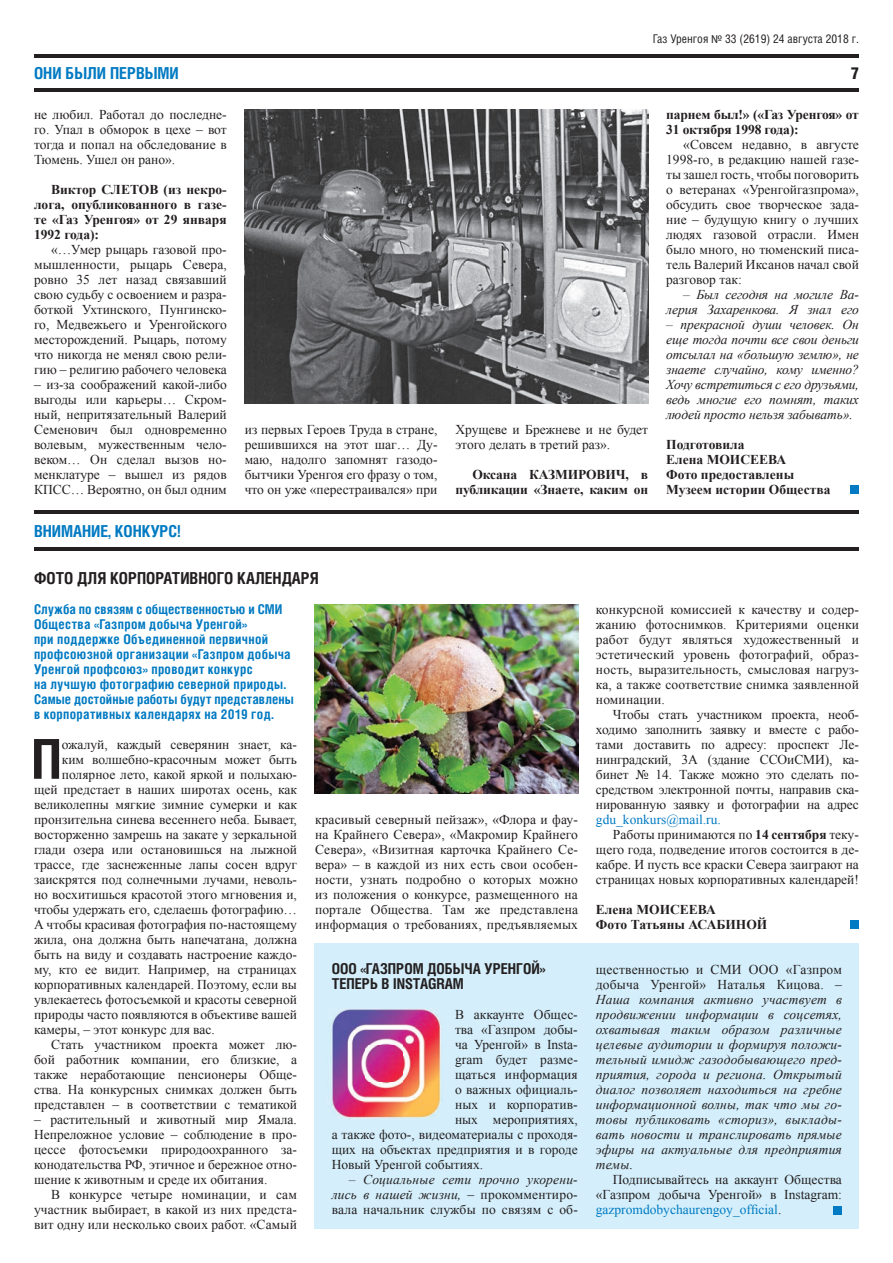
<style>
.page{position:relative;width:893px;height:1263px;background:#fff}
.page>*{position:absolute;margin:0;border:0;box-sizing:border-box;transform-origin:0 0}
.t1{font:700 55.05px "Helios Cond";color:#231f20}
.t2{font:700 16.5px "Helios Cond";color:#007ac2}
.t3{font:700 16.5px "Helios Cond";color:#231f20}
.t4{font:900 16.5px "Helios Cond";color:#231f20}
.t5{font:700 15px/15px "Helios Cond";color:#231f20}
.t6{font:13.5px/15px "Times New Roman";color:#231f20;text-align:justify}
.t7{font:italic 13.5px/15px "Times New Roman";letter-spacing:-.01em;color:#231f20;text-align:justify}
.t8{font:700 13.5px/15px "Helios Cond";letter-spacing:.025em;color:#007ac2}
.t9{font:700 13.5px/15px "Times New Roman";letter-spacing:-.01em;color:#231f20}
.t10{font:13.5px "Times New Roman";color:#007ac2}
.t11{font:12px "Helios Cond";color:#231f20}
.s1{font-family:"Myriad Pro"}
.s2{font-style:italic}
.s3{font-weight:700}
.s4{color:#007ac2}
</style>
<div class="page">
<hr style="left:34px;top:89px;width:825px;height:3px;background:#231f20">
<hr style="left:34px;top:54px;width:825px;height:3px;background:#231f20">
<img style="left:245px;top:110px;width:403px;height:294px">
<div style="left:850px;top:485px;width:9px;height:9px;background:#007ac2"></div>
<hr style="left:34px;top:547px;width:825px;height:3px;background:#231f20">
<hr style="left:34px;top:511px;width:825px;height:3px;background:#231f20">
<img style="left:315px;top:604px;width:263px;height:190px">
<div style="left:315px;top:944px;width:544px;height:285px;background:#d4effb"></div>
<div style="left:833px;top:1205px;width:9px;height:9px;background:#007ac2"></div>
<img style="left:331px;top:1008px;width:110px;height:110px">
<div style="left:850px;top:920px;width:9px;height:9px;background:#007ac2"></div>
<p class="t11" style="left:653px;top:31px;width:208px">Газ Уренгоя <span class="s1">№</span> 33 (2619) 24 августа 2018 г.</p>
<p class="t2" style="left:34px;top:63px;width:146px">ОНИ БЫЛИ ПЕРВЫМИ</p>
<p class="t4" style="left:851px;top:64px;width:10px">7</p>
<p class="t6" style="left:34px;top:106px;width:194px">не любил. Работал до последне&shy;го. Упал в обморок в цехе – вот тогда и попал на обследование в Тюмень. Ушел он рано».</p>
<p class="t9" style="left:34px;top:181px;width:194px;text-align:justify;text-indent:17px">Виктор СЛЕТОВ (из некро&shy;лога, опубликованного в газе&shy;те «Газ Уренгоя» от 29 января 1992 года):</p>
<p class="t6" style="left:34px;top:241px;width:194px;text-indent:17px">«…Умер рыцарь газовой про&shy;мышленности, рыцарь Севера, ровно 35 лет назад связавший свою судьбу с освоением и разра&shy;боткой Ухтинского, Пунгинско&shy;го, Медвежьего и Уренгойского месторождений. Рыцарь, потому что никогда не менял свою рели&shy;гию – религию рабочего человека</p>
<p class="t6" style="left:34px;top:376px;width:194px">– из-за соображений какой-либо выгоды или карьеры… Скром&shy;ный, непритязательный Валерий Семенович был одновременно волевым, мужественным чело&shy;веком… Он сделал вызов но&shy;менклатуре – вышел из рядов КПСС… Вероятно, он был одним</p>
<p class="t9" style="left:666px;top:106px;width:194px">парнем был!» («Газ Уренгоя» от<br>31 октября 1998 года):</p>
<p class="t6" style="left:666px;top:136px;width:194px;text-indent:17px">«Совсем недавно, в августе 1998-го, в редакцию нашей газе&shy;ты зашел гость, чтобы поговорить о ветеранах «Уренгойгазпрома», обсудить свое творческое зада&shy;ние – будущую книгу о лучших людях газовой отрасли. Имен было много, но тюменский писа&shy;тель Валерий Иксанов начал свой разговор так:</p>
<p class="t7" style="left:666px;top:286px;width:194px;text-align:right">– Был сегодня на могиле Ва&shy;лерия Захаренкова. Я знал его</p>
<p class="t7" style="left:666px;top:316px;width:194px">– прекрасной души человек. Он еще тогда почти все свои деньги отсылал на «большую землю», не знаете случайно, кому именно?<br>Хочу встретиться с его друзьями, ведь многие его помнят, таких людей просто нельзя забывать».</p>
<p class="t9" style="left:666px;top:436px;width:166px">Подготовила<br>Елена МОИСЕЕВА<br>Фото предоставлены<br>Музеем истории Общества</p>
<p class="t6" style="left:245px;top:421px;width:194px">из первых Героев Труда в стране, решившихся на этот шаг… Ду&shy;маю, надолго запомнят газодо&shy;бытчики Уренгоя его фразу о том, что он уже «перестраивался» при</p>
<p class="t6" style="left:455px;top:421px;width:194px">Хрущеве и Брежневе и не будет этого делать в третий раз».</p>
<p class="t9" style="left:455px;top:466px;width:194px;text-align:right">Оксана КАЗМИРОВИЧ, в публикации «Знаете, каким он</p>
<p class="t2" style="left:34px;top:521px;width:148px">ВНИМАНИЕ, КОНКУРС!</p>
<p class="t3" style="left:34px;top:568px;width:286px">ФОТО ДЛЯ КОРПОРАТИВНОГО КАЛЕНДАРЯ</p>
<p class="t8" style="left:34px;top:601px;width:261px">Служба по связям с общественностью и СМИ Общества «Газпром добыча Уренгой»<br>при поддержке Объединенной первичной профсоюзной организации «Газпром добыча Уренгой профсоюз» проводит конкурс<br>на лучшую фотографию северной природы.<br>Самые достойные работы будут представлены в корпоративных календарях на 2019 год.</p>
<h1 class="t1" style="left:31px;top:726px;width:32px">П</h1>
<p class="t6" style="left:62px;top:736px;width:237px">ожалуй, каждый северянин знает, ка-</p>
<p class="t6" style="left:62px;top:751px;width:237px">ким волшебно-красочным может быть</p>
<p class="t6" style="left:62px;top:766px;width:237px">полярное лето, какой яркой и полыхаю-</p>
<p class="t6" style="left:34px;top:781px;width:264px">щей предстает в наших широтах осень, как</p>
<p class="t6" style="left:34px;top:796px;width:264px">великолепны мягкие зимние сумерки и как</p>
<p class="t6" style="left:34px;top:811px;width:264px">пронзительна синева весеннего неба. Бы вает,</p>
<p class="t6" style="left:34px;top:826px;width:264px">восторженно замрешь на закате у зеркальной</p>
<p class="t6" style="left:34px;top:841px;width:264px">глади озера или остановишься на лыжной</p>
<p class="t6" style="left:34px;top:856px;width:264px">трассе, где заснеженные лапы сосен вдруг</p>
<p class="t6" style="left:34px;top:871px;width:264px">заискрятся под солнечными лучами, неволь-</p>
<p class="t6" style="left:34px;top:886px;width:264px">но восхитишься красотой этого мгновения и,</p>
<p class="t6" style="left:34px;top:901px;width:264px">чтобы удержать его, сделаешь фотографию…</p>
<p class="t6" style="left:34px;top:916px;width:264px">А чтобы красивая фотография по-настоящему</p>
<p class="t6" style="left:34px;top:931px;width:264px">жила, она должна быть напечатана, должна</p>
<p class="t6" style="left:34px;top:946px;width:264px">быть на виду и создавать настроение каждо-</p>
<p class="t6" style="left:34px;top:961px;width:264px">му, кто ее видит. Например, на страницах</p>
<p class="t6" style="left:34px;top:976px;width:264px">корпоративных календарей. Поэтому, если вы</p>
<p class="t6" style="left:34px;top:991px;width:264px">увлекаетесь фотосъемкой и красоты северной</p>
<p class="t6" style="left:34px;top:1006px;width:264px">природы часто появляются в объективе вашей</p>
<p class="t6" style="left:34px;top:1021px;width:182px">камеры, – этот конкурс для вас.</p>
<p class="t6" style="left:51px;top:1036px;width:247px">Стать участником проекта может лю-</p>
<p class="t6" style="left:34px;top:1051px;width:264px">бой работник компании, его близкие, а</p>
<p class="t6" style="left:34px;top:1066px;width:264px">также неработающие пенсионеры Обще-</p>
<p class="t6" style="left:34px;top:1081px;width:264px">ства. На конкурсных снимках должен быть</p>
<p class="t6" style="left:34px;top:1096px;width:264px">представлен – в соответствии с тематикой</p>
<p class="t6" style="left:34px;top:1111px;width:264px">– растительный и животный мир Ямала.<br>Непреложное условие – соблюдение в про&shy;цессе фотосъемки природоохранного за&shy;конодательства РФ, этичное и бережное отно&shy;шение к животным и среде их обитания.</p>
<p class="t6" style="left:34px;top:1186px;width:264px;text-indent:17px">В конкурсе четыре номинации, и сам участник выбирает, в какой из них предста&shy;вит одну или несколько своих работ. «Самый</p>
<p class="t6" style="left:315px;top:811px;width:264px">красивый северный пейзаж», «Флора и фау&shy;на Крайнего Севера», «Макромир Крайнего Севера», «Визитная карточка Крайнего Се&shy;вера» – в каждой из них есть свои особен&shy;ности, узнать подробно о которых можно из положения о конкурсе, размещенного на портале Общества. Там же представлена информация о требованиях, предъявляемых</p>
<p class="t5" style="left:332px;top:960px;width:215px">ООО «ГАЗПРОМ ДОБЫЧА УРЕНГОЙ»<br>ТЕПЕРЬ В INSTAGRAM</p>
<p class="t6" style="left:455px;top:1006px;width:124px">В аккаунте Общес-</p>
<p class="t6" style="left:455px;top:1021px;width:124px">тва «Газпром добы-</p>
<p class="t6" style="left:455px;top:1036px;width:124px">ча Уренгой» в Insta-</p>
<p class="t6" style="left:455px;top:1051px;width:124px">gram будет разме-</p>
<p class="t6" style="left:455px;top:1066px;width:124px">щаться информация</p>
<p class="t6" style="left:455px;top:1081px;width:124px">о важных официаль-</p>
<p class="t6" style="left:455px;top:1096px;width:124px">ных и корпоратив-</p>
<p class="t6" style="left:455px;top:1111px;width:124px">ных мероприятиях,</p>
<p class="t6" style="left:332px;top:1126px;width:248px">а также фото-, видеоматериалы с проходя-</p>
<p class="t6" style="left:332px;top:1141px;width:248px">щих на объектах предприятия и в городе</p>
<p class="t6" style="left:332px;top:1156px;width:153px">Новый Уренгой событиях.</p>
<p class="t6" style="left:332px;top:1171px;width:248px;text-indent:17px"><span class="s2">– Социальные сети прочно укорени&shy;лись в нашей жизни,</span> – прокомментиро&shy;вала начальник службы по связям с об-</p>
<p class="t6" style="left:596px;top:601px;width:264px">конкурсной комиссией к качеству и содер&shy;жанию фотоснимков. Критериями оценки работ будут являться художественный и эстетический уровень фотографий, образ&shy;ность, выразительность, смысловая нагруз&shy;ка, а также соответствие снимка заявленной номинации.</p>
<p class="t6" style="left:596px;top:706px;width:264px;text-indent:17px">Чтобы стать участником проекта, необ&shy;ходимо заполнить заявку и вместе с рабо&shy;тами доставить по адресу: проспект Ле&shy;нинградский, 3А (здание ССОиСМИ), ка&shy;бинет № 14. Также можно это сделать по&shy;средством электронной почты, направив ска&shy;нированную заявку и фотографии на адрес</p>
<p class="t10" style="left:596px;top:810px;width:126px">gdu_konkurs@mail.ru.</p>
<p class="t6" style="left:613px;top:826px;width:247px">Работы принимаются по <span class="s3">14 сентября</span> теку-</p>
<p class="t6" style="left:596px;top:841px;width:264px">щего года, подведение итогов состоится в де-</p>
<p class="t6" style="left:596px;top:856px;width:264px">кабре. И пусть все краски Севера заиграют на</p>
<p class="t6" style="left:596px;top:871px;width:264px">страницах новых корпоративных календарей!</p>
<p class="t9" style="left:596px;top:901px;width:173px">Елена МОИСЕЕВА<br>Фото Татьяны АСАБИНОЙ</p>
<p class="t6" style="left:596px;top:961px;width:248px">щественностью и СМИ ООО «Газпром добыча Уренгой» Наталья Кицова. –</p>
<p class="t7" style="left:596px;top:991px;width:248px">Наша компания активно участвует в продвижении информации в соцсетях, охватывая таким образом различные целевые аудитории и формируя положи&shy;тельный имидж газодобывающего пред&shy;приятия, города и региона. Открытый диалог позволяет находиться на гребне информа ционной волны, так что мы го&shy;товы публиковать «сториз», выклады&shy;вать новости и транслировать прямые эфиры на ак туальные для предприятия темы.</p>
<p class="t6" style="left:596px;top:1171px;width:248px;text-indent:17px">Подписывайтесь на аккаунт Общества «Газпром добыча Уренгой» в Instagram: <span class="s4">gazpromdobychaurengoy_official</span>.</p>
</div>
